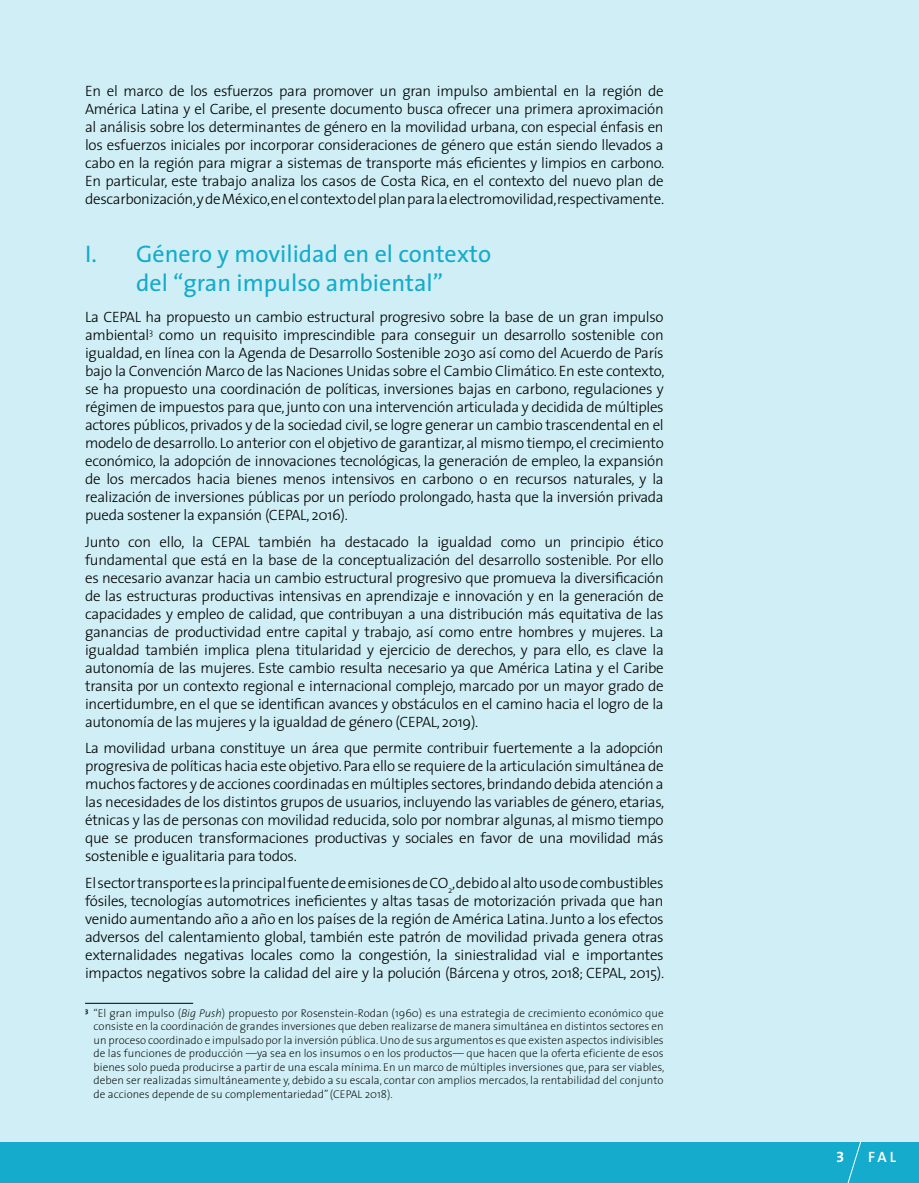
<style>
.page{position:relative;width:919px;height:1183px;background:#fff}
.page>*{position:absolute;margin:0;border:0;box-sizing:border-box;transform-origin:0 0}
.t1{font:24px/28.8px "The Sans";color:#14abcc;text-align:center}
.t2{font:300 15px/18px "The Sans";letter-spacing:-.02em;color:#000;text-align:justify}
.t3{font:600 15px "The Sans";color:#fff}
.t4{font:15px "The Sans Bold Expert";color:#fff}
.t5{font:200 11.25px/13.5px "The Sans";color:#000;text-align:justify}
.s1{font-style:italic}
</style>
<div class="page">
<div style="left:0;top:0;width:918px;height:1182px;background:#d0eef5"></div>
<div style="left:0;top:1141px;width:918px;height:41px;background:#14abcc"></div>
<svg style="left:846px;top:1141px;width:15px;height:41px"></svg>
<hr style="left:85px;top:1002px;width:108px;height:1px;background:#000">
<p class="t2" style="left:85px;top:81px;width:580px">En el marco de los esfuerzos para promover un gran impulso ambiental en la región de América Latina y el Caribe, el presente documento busca ofrecer una primera aproximación al análisis sobre los determinantes de género en la movilidad urbana, con especial énfasis en los esfuerzos iniciales por incorporar consideraciones de género que están siendo llevados a cabo en la región para migrar a sistemas de transporte más eficientes y limpios en carbono.<br>En particular, este trabajo analiza los casos de Costa Rica, en el contexto del nuevo plan de descarbonización, y de México, en el contexto del plan para la electromovilidad, respectivamente.</p>
<h1 class="t1" style="left:85px;top:239px;width:407px">I. Género y movilidad en el contexto del “gran impulso ambiental”</h1>
<p class="t2" style="left:85px;top:307px;width:581px">La CEPAL ha propuesto un cambio estructural progresivo sobre la base de un gran impulso ambiental<sup>3</sup> como un requisito imprescindible para conseguir un desarrollo sostenible con igualdad, en línea con la Agenda de Desarrollo Sostenible 2030 así como del Acuerdo de París bajo la Convención Marco de las Naciones Unidas sobre el Cambio Climático. En este contexto, se ha propuesto una coordinación de políticas, inversiones bajas en carbono, regulaciones y régimen de impuestos para que, junto con una intervención articulada y decidida de múltiples actores públicos, privados y de la sociedad civil, se logre generar un cambio trascendental en el modelo de desarrollo. Lo anterior con el objetivo de garantizar, al mismo tiempo, el crecimiento económico, la adopción de innovaciones tecnológicas, la generación de empleo, la expansión de los mercados hacia bienes menos intensivos en carbono o en recursos naturales, y la realización de inversiones públicas por un período prolongado, hasta que la inversión privada pueda sostener la expansión (CEPAL, 2016).</p>
<p class="t2" style="left:85px;top:531px;width:580px">Junto con ello, la CEPAL también ha destacado la igualdad como un principio ético fundamental que está en la base de la conceptualización del desarrollo sostenible. Por ello es necesario avanzar hacia un cambio estructural progresivo que promueva la diversificación de las estructuras productivas intensivas en aprendizaje e innovación y en la generación de capacidades y empleo de calidad, que contribuyan a una distribución más equitativa de las ganancias de productividad entre capital y trabajo, así como entre hombres y mujeres. La igualdad también implica plena titularidad y ejercicio de derechos, y para ello, es clave la autonomía de las mujeres. Este cambio resulta necesario ya que América Latina y el Caribe transita por un contexto regional e internacional complejo, marcado por un mayor grado de incertidumbre, en el que se identifican avances y obstáculos en el camino hacia el logro de la autonomía de las mujeres y la igualdad de género (CEPAL, 2019).</p>
<p class="t2" style="left:85px;top:738px;width:580px">La movilidad urbana constituye un área que permite contribuir fuertemente a la adopción progresiva de políticas hacia este objetivo. Para ello se requiere de la articulación simultánea de muchos factores y de acciones coordinadas en múltiples sectores, brindando debida atención a las necesidades de los distintos grupos de usuarios, incluyendo las variables de género, etarias, étnicas y las de personas con movilidad reducida, solo por nombrar algunas, al mismo tiempo que se producen transformaciones productivas y sociales en favor de una movilidad más sostenible e igualitaria para todos.</p>
<p class="t2" style="left:85px;top:873px;width:580px">El sector transporte es la principal fuente de emisiones de CO<sub>2</sub>, debido al alto uso de combustibles fósiles, tecnologías automotrices ineficientes y altas tasas de motorización privada que han venido aumentando año a año en los países de la región de América Latina. Junto a los efectos adversos del calentamiento global, también este patrón de movilidad privada genera otras externalidades negativas locales como la congestión, la siniestralidad vial e importantes impactos negativos sobre la calidad del aire y la polución (Bárcena y otros, 2018; CEPAL, 2015).</p>
<p class="t5" style="left:94px;top:1006px;width:572px;text-indent:-9px"><sup>3</sup> “El gran impulso (<span class="s1">Big Push</span>) propuesto por Rosenstein-Rodan (1960) es una estrategia de crecimiento económico que consiste en la coordinación de grandes inversiones que deben realizarse de manera simultánea en distintos sectores en un proceso coordinado e impulsado por la inversión pública. Uno de sus argumentos es que existen aspectos indivisibles de las funciones de producción —ya sea en los insumos o en los productos— que hacen que la oferta eficiente de esos bienes solo pueda producirse a partir de una escala mínima. En un marco de múltiples inversiones que, para ser viables, deben ser realizadas simultáneamente y, debido a su escala, contar con amplios mercados, la rentabilidad del conjunto de acciones depende de su complementariedad” (CEPAL 2018).</p>
<p class="t4" style="left:836px;top:1143px;width:10px">3</p>
<p class="t3" style="left:868px;top:1143px;width:29px">FAL</p>
</div>
